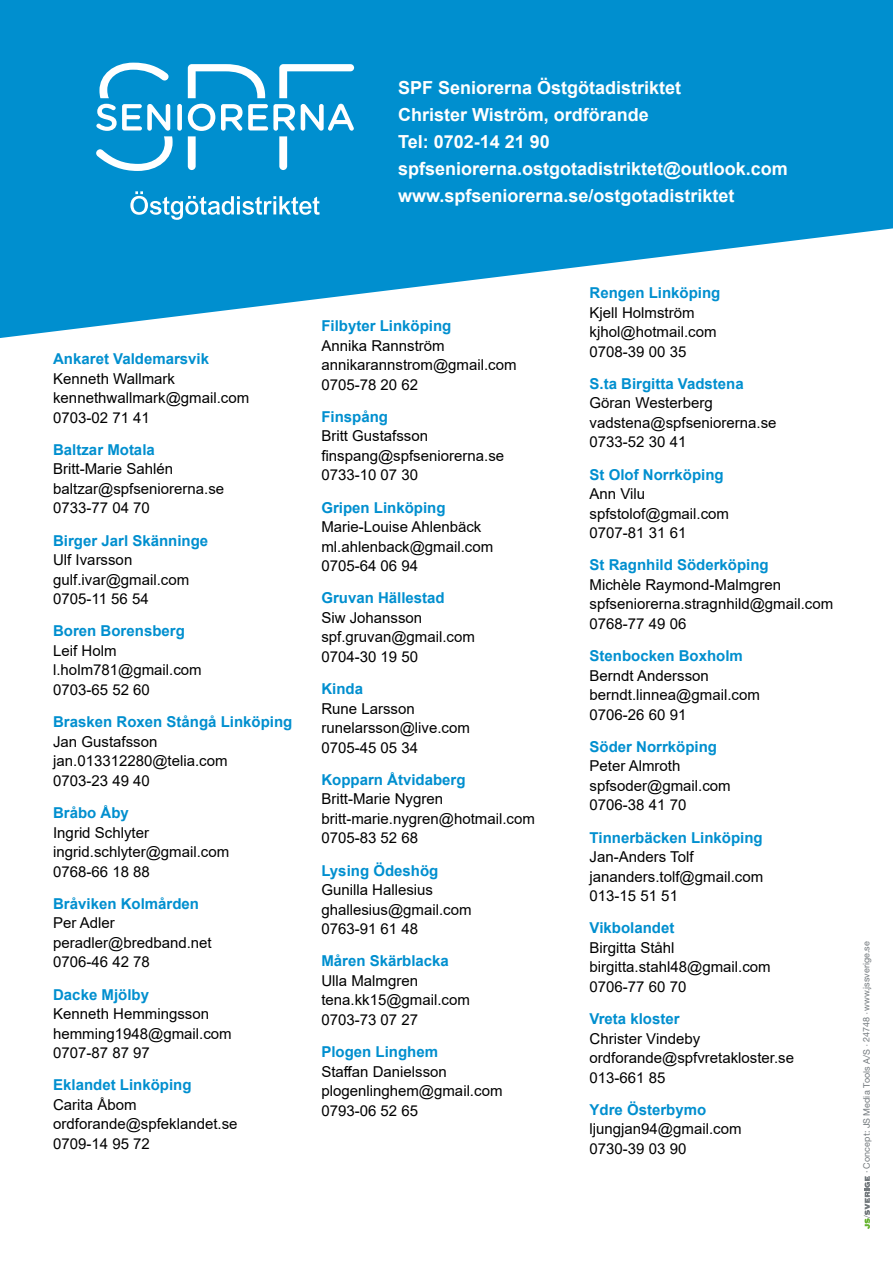
<style>
.page{position:relative;width:893px;height:1263px;background:#fff}
.page>*{position:absolute;margin:0;border:0;box-sizing:border-box;transform-origin:0 0}
.t1{font:700 18px/27px "Arial";color:#fff}
.t2{font:15px/19.5px "Arial";color:#000}
.t3{font:700 15px "Arial";color:#008fcf}
.t4{font:9px "Helvetica Neue LT Std";color:#73797d}
</style>
<div class="page">
<svg style="left:864px;top:1176px;width:6px;height:53px"></svg>
<svg style="left:0;top:0;width:893px;height:338px;fill:#008fcf"></svg>
<svg style="left:99px;top:63px;width:70px;height:35px"></svg>
<svg style="left:188px;top:64px;width:77px;height:34px"></svg>
<svg style="left:279px;top:64px;width:75px;height:34px"></svg>
<svg style="left:96px;top:104px;width:77px;height:67px"></svg>
<div style="left:177px;top:104px;width:5px;height:27px;background:#fff;border-radius:2px"></div>
<svg style="left:188px;top:104px;width:27px;height:66px"></svg>
<svg style="left:221px;top:104px;width:74px;height:66px"></svg>
<svg style="left:301px;top:104px;width:53px;height:27px"></svg>
<svg style="left:130px;top:191px;width:190px;height:29px"></svg>
<p class="t1" style="left:398px;top:74px;width:391px">SPF Seniorerna Östgötadistriktet<br>Christer Wiström, ordförande<br>Tel: 0702-14 21 90 spfseniorerna.ostgotadistriktet@outlook.com www.spfseniorerna.se/ostgotadistriktet</p>
<p class="t3" style="left:53px;top:348px;width:157px">Ankaret Valdemarsvik</p>
<p class="t2" style="left:53px;top:369px;width:198px">Kenneth Wallmark kennethwallmark@gmail.com<br>0703-02 71 41</p>
<p class="t3" style="left:53px;top:439px;width:103px">Baltzar Motala</p>
<p class="t2" style="left:53px;top:459px;width:173px">Britt-Marie Sahlén baltzar@spfseniorerna.se<br>0733-77 04 70</p>
<p class="t3" style="left:53px;top:530px;width:157px">Birger Jarl Skänninge</p>
<p class="t2" style="left:53px;top:550px;width:138px">Ulf Ivarsson gulf.ivar@gmail.com<br>0705-11 56 54</p>
<p class="t3" style="left:53px;top:621px;width:133px">Boren Borensberg</p>
<p class="t2" style="left:53px;top:641px;width:150px">Leif Holm l.holm781@gmail.com<br>0703-65 52 60</p>
<p class="t3" style="left:53px;top:711px;width:241px">Brasken Roxen Stångå Linköping</p>
<p class="t2" style="left:53px;top:732px;width:176px">Jan Gustafsson jan.013312280@telia.com<br>0703-23 49 40</p>
<p class="t3" style="left:53px;top:802px;width:77px">Bråbo Åby</p>
<p class="t2" style="left:53px;top:822px;width:178px">Ingrid Schlyter ingrid.schlyter@gmail.com<br>0768-66 18 88</p>
<p class="t3" style="left:53px;top:893px;width:147px">Bråviken Kolmården</p>
<p class="t2" style="left:53px;top:913px;width:160px">Per Adler peradler@bredband.net<br>0706-46 42 78</p>
<p class="t3" style="left:53px;top:984px;width:97px">Dacke Mjölby</p>
<p class="t2" style="left:53px;top:1004px;width:180px">Kenneth Hemmingsson hemming1948@gmail.com<br>0707-87 87 97</p>
<p class="t3" style="left:53px;top:1074px;width:140px">Eklandet Linköping</p>
<p class="t2" style="left:53px;top:1095px;width:186px">Carita Åbom ordforande@spfeklandet.se<br>0709-14 95 72</p>
<p class="t3" style="left:321px;top:315px;width:132px">Filbyter Linköping</p>
<p class="t2" style="left:321px;top:335px;width:197px">Annika Rannström annikarannstrom@gmail.com<br>0705-78 20 62</p>
<p class="t3" style="left:321px;top:406px;width:68px">Finspång</p>
<p class="t2" style="left:321px;top:426px;width:184px">Britt Gustafsson finspang@spfseniorerna.se<br>0733-10 07 30</p>
<p class="t3" style="left:321px;top:497px;width:126px">Gripen Linköping</p>
<p class="t2" style="left:321px;top:517px;width:173px">Marie-Louise Ahlenbäck ml.ahlenback@gmail.com<br>0705-64 06 94</p>
<p class="t3" style="left:321px;top:588px;width:125px">Gruvan Hällestad</p>
<p class="t2" style="left:321px;top:608px;width:155px">Siw Johansson spf.gruvan@gmail.com<br>0704-30 19 50</p>
<p class="t3" style="left:321px;top:678px;width:43px">Kinda</p>
<p class="t2" style="left:321px;top:698px;width:150px">Rune Larsson runelarsson@live.com<br>0705-45 05 34</p>
<p class="t3" style="left:321px;top:769px;width:146px">Kopparn Åtvidaberg</p>
<p class="t2" style="left:321px;top:789px;width:215px">Britt-Marie Nygren britt-marie.nygren@hotmail.com<br>0705-83 52 68</p>
<p class="t3" style="left:321px;top:860px;width:118px">Lysing Ödeshög</p>
<p class="t2" style="left:321px;top:880px;width:152px">Gunilla Hallesius ghallesius@gmail.com<br>0763-91 61 48</p>
<p class="t3" style="left:321px;top:951px;width:129px">Måren Skärblacka</p>
<p class="t2" style="left:321px;top:971px;width:150px">Ulla Malmgren tena.kk15@gmail.com<br>0703-73 07 27</p>
<p class="t3" style="left:321px;top:1041px;width:118px">Plogen Linghem</p>
<p class="t2" style="left:321px;top:1061px;width:183px">Staffan Danielsson plogenlinghem@gmail.com<br>0793-06 52 65</p>
<p class="t3" style="left:590px;top:282px;width:132px">Rengen Linköping</p>
<p class="t2" style="left:590px;top:302px;width:128px">Kjell Holmström kjhol@hotmail.com<br>0708-39 00 35</p>
<p class="t3" style="left:590px;top:373px;width:156px">S.ta Birgitta Vadstena</p>
<p class="t2" style="left:590px;top:393px;width:188px">Göran Westerberg vadstena@spfseniorerna.se<br>0733-52 30 41</p>
<p class="t3" style="left:590px;top:464px;width:136px">St Olof Norrköping</p>
<p class="t2" style="left:590px;top:484px;width:141px">Ann Vilu spfstolof@gmail.com<br>0707-81 31 61</p>
<p class="t3" style="left:590px;top:554px;width:181px">St Ragnhild Söderköping</p>
<p class="t2" style="left:590px;top:575px;width:245px">Michèle Raymond-Malmgren spfseniorerna.stragnhild@gmail.com<br>0768-77 49 06</p>
<p class="t3" style="left:590px;top:645px;width:155px">Stenbocken Boxholm</p>
<p class="t2" style="left:590px;top:665px;width:172px">Berndt Andersson berndt.linnea@gmail.com<br>0706-26 60 91</p>
<p class="t3" style="left:590px;top:736px;width:129px">Söder Norrköping</p>
<p class="t2" style="left:590px;top:756px;width:143px">Peter Almroth spfsoder@gmail.com<br>0706-38 41 70</p>
<p class="t3" style="left:590px;top:827px;width:175px">Tinnerbäcken Linköping</p>
<p class="t2" style="left:590px;top:847px;width:175px">Jan-Anders Tolf jananders.tolf@gmail.com<br>013-15 51 51</p>
<p class="t3" style="left:590px;top:917px;width:86px">Vikbolandet</p>
<p class="t2" style="left:590px;top:938px;width:183px">Birgitta Ståhl birgitta.stahl48@gmail.com<br>0706-77 60 70</p>
<p class="t3" style="left:590px;top:1008px;width:92px">Vreta kloster</p>
<p class="t2" style="left:590px;top:1028px;width:206px">Christer Vindeby ordforande@spfvretakloster.se<br>013-661 85</p>
<p class="t3" style="left:590px;top:1099px;width:118px">Ydre Österbymo</p>
<p class="t2" style="left:590px;top:1119px;width:153px">ljungjan94@gmail.com<br>0730-39 03 90</p>
<p class="t4" style="left:861px;top:1173px;width:233px;rotate:-90deg">· Concept: JS Media Tools A/S <sup>•</sup> 24748 <sup>•</sup> www.jssverige.se</p>
</div>
